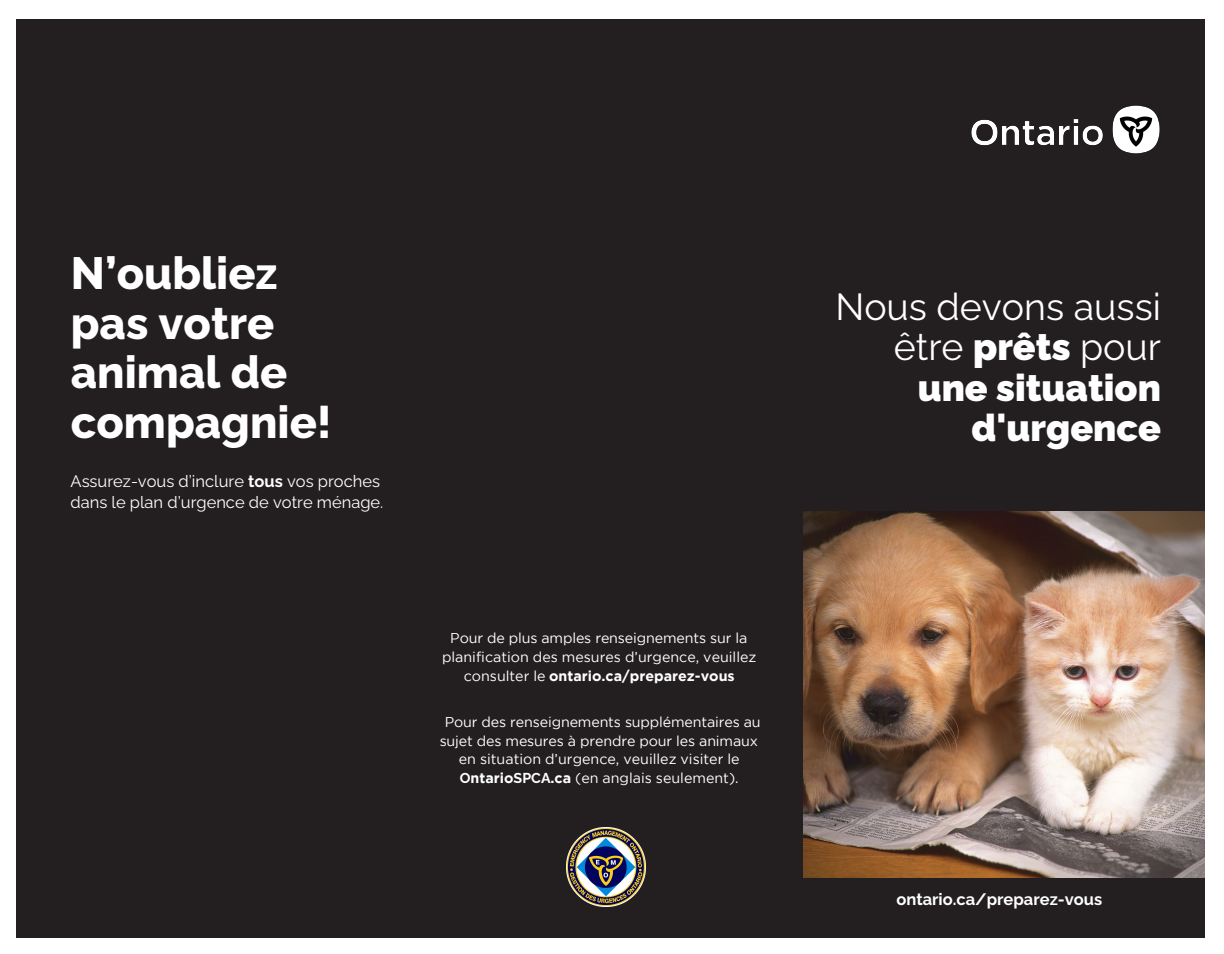
<style>
.page{position:relative;width:1224px;height:954px;background:#fff}
.page>*{position:absolute;margin:0;border:0;box-sizing:border-box;transform-origin:0 0}
.t1{font:800 45px/49.5px "Raleway";color:#fff}
.t2{font:900 37.5px/40.5px "Raleway";color:#fff;text-align:right}
.t3{font:16.5px/21px "Raleway";color:#fff}
.t4{font:700 16.5px "Raleway";color:#fff}
.t5{font:14.25px/18.8px "Gotham";letter-spacing:-.01em;color:#fff;text-align:center}
.s1{font-weight:700}
.s2{font-family:"Raleway";font-weight:700}
.s3{font-weight:400}
</style>
<div class="page">
<div style="left:16px;top:19px;width:1188px;height:918px;background:#231f20"></div>
<img style="left:803px;top:511px;width:401px;height:367px">
<img style="left:566px;top:827px;width:79px;height:79px">
<img style="left:971px;top:105px;width:189px;height:49px">
<h2 class="t1" style="left:71px;top:249px;width:263px">N’oubliez pas votre animal de compagnie!</h2>
<p class="t3" style="left:70px;top:470px;width:314px">Assurez-vous d’inclure <span class="s1">tous</span> vos proches dans le plan d’urgence de votre ménage.</p>
<p class="t5" style="left:442px;top:629px;width:316px">Pour de plus amples renseignements sur la planification des mesures d’urgence, veuillez consulter le <span class="s1">ontario.ca/preparez-vous</span></p>
<p class="t5" style="left:440px;top:712px;width:322px">Pour des renseignements supplémentaires au sujet des mesures à prendre pour les animaux en situation d’urgence, veuillez visiter le <span class="s2">O</span><span class="s1">ntario</span><span class="s2">SPCA</span><span class="s1">.ca</span> (en anglais seulement).</p>
<h1 class="t2" style="left:835px;top:286px;width:327px"><span class="s3">Nous devons aussi être</span> prêts <span class="s3">pour </span>une situation d'urgence</h1>
<p class="t4" style="left:896px;top:889px;width:207px">ontario.ca/preparez-vous</p>
</div>
